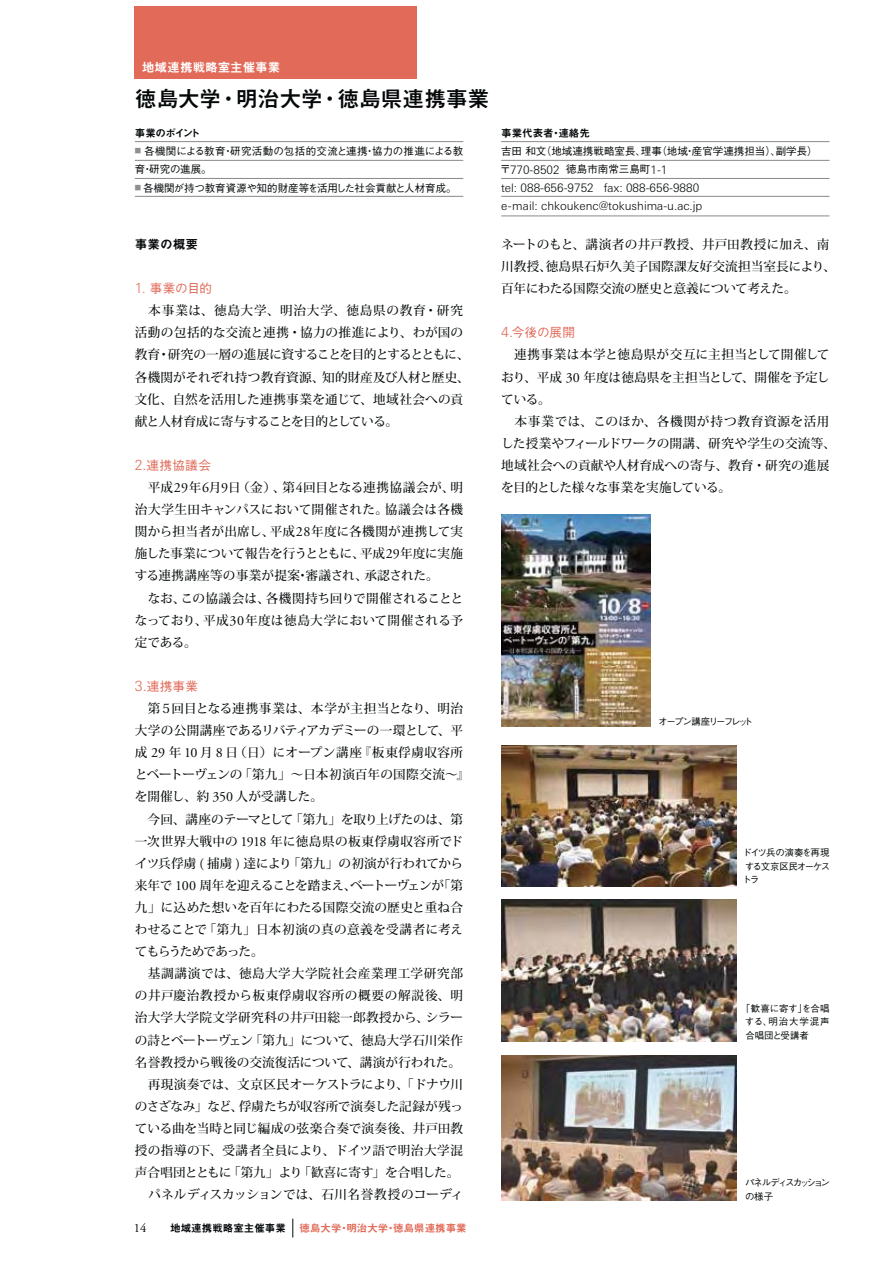
<style>
.page{position:relative;width:893px;height:1263px;background:#fff}
.page>*{position:absolute;margin:0;border:0;box-sizing:border-box;transform-origin:0 0}
.t1{font:22.05px "Mi Go MB1 Std De Bold 90 msp RKSJ H";letter-spacing:-.02em;color:#040809}
.t2{font:12.6px/22px "Koz Min Pro Medium 90 msp RKSJ H";letter-spacing:.005em;color:#040809}
.t3{font:12.6px "Gothic BBB Pr 5 Medium 90 msp RKSJ H";letter-spacing:.015em;color:#e16a58}
.t4{font:12.6px "Midashi Go Pr 5 MB31 90 msp RKSJ H";letter-spacing:-.005em;color:#fff}
.t5{font:12.6px "Midashi Go Pr 5 MB31 90 msp RKSJ H";color:#040809}
.t6{font:12.6px "Adobe Garamond Pro";color:#040809}
.t7{font:300 11.85px "LT Univers Basic";color:#040809}
.t8{font:300 11.7px "LT Univers Basic";color:#040809}
.t9{font:10.5px/18.5px "Gothic BBB Pr 5 Medium 90 msp RKSJ H";color:#040809}
.t10{font:10.5px "Midashi Go Pr 5 MB31 90 msp RKSJ H";color:#e16a58}
.t11{font:10.5px "Midashi Go Pr 5 MB31 90 msp RKSJ H";color:#040809}
.t12{font:10.5px "Midashi Go Pr 5 MB31 90 msp RKSJ H";letter-spacing:-.1em;color:#040809}
.t13{font:9.45px/13.6px "Gothic BBB Pr 5 Medium 90 msp RKSJ H";letter-spacing:-.105em;color:#040809;text-align:justify}
.t14{font:9.45px/13.6px "Gothic BBB Pr 5 Medium 90 msp RKSJ H";letter-spacing:-.185em;color:#040809}
.t15{font:9.45px "Gothic BBB Pr 5 Medium 90 msp RKSJ H";letter-spacing:-.17em;color:#040809}
.s1{font-family:"LT Univers Basic";font-weight:300;font-size:13.95px}
.s2{font-family:"LT Univers Basic";font-weight:300;font-size:14.1px}
.s3{font-family:"Adobe Garamond Pro";font-size:13.95px}
.s4{font-family:"Adobe Garamond Pro";font-size:14.1px}
.s5{color:#040809}
.s6{font-family:"LT Univers Basic";font-weight:300;font-size:11.7px}
.s7{font-family:"LT Univers Basic";font-weight:300;font-size:11.85px}
.s8{font-size:11.85px}
</style>
<div class="page">
<hr style="left:135px;top:141px;width:328px;height:1px;background:#898989">
<hr style="left:501px;top:141px;width:328px;height:1px;background:#898989">
<hr style="left:135px;top:196px;width:328px;height:1px;background:#898989">
<hr style="left:501px;top:196px;width:328px;height:1px;background:#898989">
<hr style="left:135px;top:178px;width:328px;height:1px;background:#898989">
<hr style="left:501px;top:178px;width:328px;height:1px;background:#898989">
<hr style="left:501px;top:216px;width:328px;height:1px;background:#898989">
<hr style="left:135px;top:160px;width:328px;height:1px;background:#898989">
<hr style="left:501px;top:160px;width:328px;height:1px;background:#898989">
<svg style="left:293px;top:1219px;width:1px;height:19px"></svg>
<div style="left:134px;top:6px;width:283px;height:72px;background:#e16a58"></div>
<img style="left:501px;top:745px;width:235px;height:141px">
<img style="left:501px;top:900px;width:235px;height:142px">
<img style="left:501px;top:1055px;width:235px;height:146px">
<img style="left:501px;top:515px;width:150px;height:212px">
<p class="t4" style="left:142px;top:63px;width:140px">地域連携戦略室主催事業</p>
<h1 class="t1" style="left:135px;top:91px;width:356px">徳島大学・明治大学・徳島県連携事業</h1>
<p class="t12" style="left:135px;top:129px;width:67px">事業のポイント</p>
<p class="t9" style="left:135px;top:143px;width:330px"><sup>■</sup> 各機関による教育・研究活動の包括的交流と連携・協力の推進による教育・研究の進展。</p>
<p class="t9" style="left:135px;top:180px;width:323px"><sup>■</sup> 各機関が持つ教育資源や知的財産等を活用した社会貢献と人材育成。</p>
<p class="t5" style="left:135px;top:239px;width:65px">事業の概要</p>
<p class="t3" style="left:135px;top:284px;width:79px"><span class="s1">1</span><span class="s2">.</span> 事業の目的</p>
<p class="t2" style="left:135px;top:301px;width:336px">　本事業は、徳島大学、明治大学、徳島県の教育・研究活動の包括的な交流と連携・協力の推進により、わが国の教育・研究の一層の進展に資することを目的とするとともに、各機関がそれぞれ持つ教育資源、知的財産及び人材と歴史、文化、自然を活用した連携事業を通じて、地域社会への貢献と人材育成に寄与することを目的としている。</p>
<p class="t3" style="left:135px;top:460px;width:78px"><span class="s1">2</span><span class="s2">.</span>連携協議会</p>
<p class="t2" style="left:135px;top:478px;width:330px">　平成<span class="s3">29</span>年<span class="s3">6</span>月<span class="s3">9</span>日（金）、第<span class="s3">4</span>回目となる連携協議会が、明治大学生田キャンパスにおいて開催された。協議会は各機関から担当者が出席し、平成<span class="s3">28</span>年度に各機関が連携して実施した事業について報告を行うとともに、平成<span class="s3">29</span>年度に実施する連携講座等の事業が提案･審議され、承認された。<br>　なお、この協議会は、各機関持ち回りで開催されることとなっており、平成<span class="s3">30</span>年度は徳島大学において開催される予定である。</p>
<p class="t3" style="left:135px;top:681px;width:65px"><span class="s1">3</span><span class="s2">.</span>連携事業</p>
<p class="t2" style="left:135px;top:699px;width:336px">　第５回目となる連携事業は、本学が主担当となり、明治大学の公開講座であるリバティアカデミーの一環として、平成 <span class="s3">29</span> 年 <span class="s3">10</span> 月 <span class="s3">8</span> 日（日）にオープン講座『板東俘虜収容所とベートーヴェンの「第九」～日本初演百年の国際交流～』を開催し、約 <span class="s3">350</span> 人が受講した。<br>　今回、講座のテーマとして「第九」を取り上げたのは、第一次世界大戦中の <span class="s3">1918</span> 年に徳島県の板東俘虜収容所でドイツ兵俘虜 <span class="s4">(</span> 捕虜 <span class="s4">)</span> 達により「第九」の初演が行われてから来年で <span class="s3">100</span> 周年を迎えることを踏まえ、ベートーヴェンが「第九」に込めた想いを百年にわたる国際交流の歴史と重ね合わせることで「第九」日本初演の真の意義を受講者に考えてもらうためであった。<br>　基調講演では、徳島大学大学院社会産業理工学研究部の井戸慶治教授から板東俘虜収容所の概要の解説後、明治大学大学院文学研究科の井戸田総一郎教授から、シラーの詩とベートーヴェン「第九」について、徳島大学石川栄作名誉教授から戦後の交流復活について、講演が行われた。　再現演奏では、文京区民オーケストラにより、「ドナウ川のさざなみ」など、俘虜たちが収容所で演奏した記録が残っている曲を当時と同じ編成の弦楽合奏で演奏後、井戸田教授の指導の下、受講者全員により、ドイツ語で明治大学混声合唱団とともに「第九」より「歓喜に寄す」を合唱した。　パネルディスカッションでは、石川名誉教授のコーディ</p>
<p class="t6" style="left:134px;top:1220px;width:14px">14</p>
<p class="t10" style="left:170px;top:1224px;width:298px"><span class="s5">地域連携戦略室主催事業</span> 徳島大学・明治大学・徳島県連携事業</p>
<p class="t11" style="left:501px;top:129px;width:90px">事業代表者・連絡先</p>
<p class="t9" style="left:500px;top:143px;width:319px">吉田和文（地域連携戦略室長、理事（地域・産官学連携担当）、副学長）〒<span class="s6">770</span><span class="s7">-</span><span class="s6">8502</span> 徳島市南常三島町<span class="s6">1</span><span class="s7">-</span><span class="s6">1</span></p>
<p class="t8" style="left:501px;top:181px;width:200px"><span class="s8">tel:</span> 088<span class="s8">-</span>656<span class="s8">-</span>9752 <span class="s8">fax:</span> 088<span class="s8">-</span>656<span class="s8">-</span>9880</p>
<p class="t7" style="left:501px;top:199px;width:203px">e-mail: chkoukenc@tokushima-u.ac.jp</p>
<p class="t2" style="left:501px;top:235px;width:336px">ネートのもと、講演者の井戸教授、井戸田教授に加え、南川教授、徳島県石炉久美子国際課友好交流担当室長により、百年にわたる国際交流の歴史と意義について考えた。</p>
<p class="t3" style="left:501px;top:328px;width:75px"><span class="s1">4</span><span class="s2">.</span>今後の展開</p>
<p class="t2" style="left:501px;top:345px;width:336px">　連携事業は本学と徳島県が交互に主担当として開催しており、平成 <span class="s3">30</span> 年度は徳島県を主担当として、開催を予定している。<br>　本事業では、このほか、各機関が持つ教育資源を活用した授業やフィールドワークの開講、研究や学生の交流等、地域社会への貢献や人材育成への寄与、教育･研究の進展を目的とした様々な事業を実施している。</p>
<p class="t15" style="left:658px;top:718px;width:96px">オープン講座リーフレット</p>
<p class="t13" style="left:742px;top:847px;width:90px">ドイツ兵の演奏を再現する文京区民オーケストラ</p>
<p class="t13" style="left:745px;top:1003px;width:86px;text-indent:-4px">「歓喜に寄す」を合唱する、明治大学混声合唱団と受講者</p>
<p class="t14" style="left:745px;top:1177px;width:87px">パネルディスカッションの様子</p>
</div>
